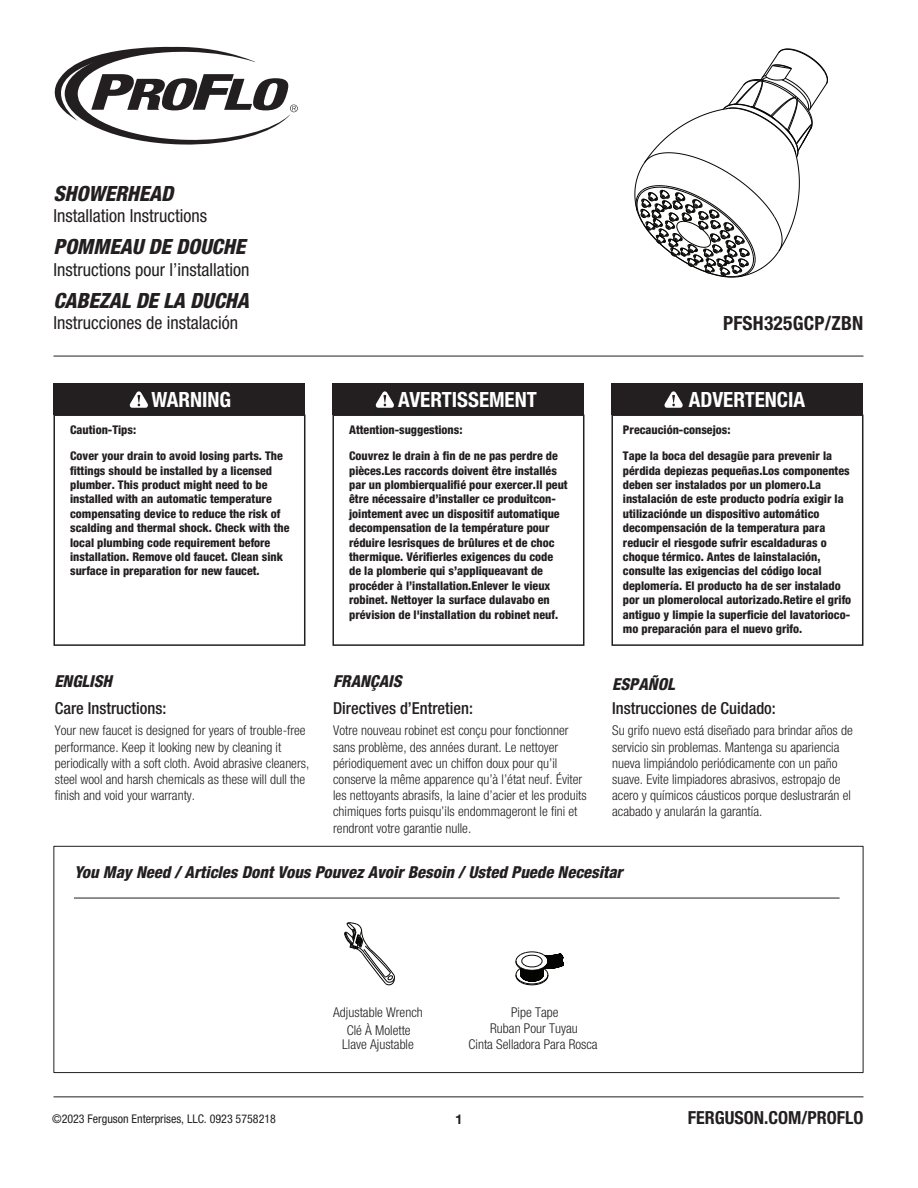
<style>
.page{position:relative;width:918px;height:1188px;background:#fff}
.page>*{position:absolute;margin:0;border:0;box-sizing:border-box;transform-origin:0 0}
.t1{font:italic 800 condensed 21px "Helvetica Neue LT Std";letter-spacing:-.005em;color:#231f20}
.t2{font:700 condensed 21px "Helvetica Neue LT Std";color:#fff}
.t3{font:700 condensed 19.5px "Helvetica Neue LT Std";letter-spacing:.01em;color:#231f20}
.t4{font:condensed 18px "Helvetica Neue LT Std";color:#231f20}
.t5{font:700 condensed 18px "Helvetica Neue LT Std";color:#231f20}
.t6{font:italic 800 condensed 16.5px "Helvetica Neue LT Std";color:#231f20}
.t7{font:500 condensed 16.5px "Helvetica Neue";color:#231f20}
.t8{font:300 condensed 13.5px/16.2px "Helvetica Neue LT Std";color:#231f20}
.t9{font:300 condensed 13.5px "Helvetica Neue LT Pro";color:#231f20}
.t10{font:700 13.5px "Helvetica Neue LT Std";color:#231f20}
.t11{font:800 condensed 12px/14.4px "Helvetica Neue LT Std";color:#231f20}
.t12{font:condensed 12px "Helvetica Neue LT Std";color:#231f20}
</style>
<div class="page">
<hr style="left:53px;top:1096px;width:810px;height:1px;background:#231f20">
<svg style="left:55px;top:47px;width:243px;height:98px"></svg>
<hr style="left:53px;top:356px;width:810px;height:1px;background:#231f20">
<hr style="left:74px;top:898px;width:765px;height:1px;background:#231f20">
<div style="left:53px;top:383px;width:252px;height:32px;background:#231f20"></div>
<div style="left:53px;top:414px;width:252px;height:232px;border:2px solid #231f20"></div>
<svg style="left:130px;top:391px;width:18px;height:17px"></svg>
<div style="left:332px;top:383px;width:252px;height:32px;background:#231f20"></div>
<div style="left:332px;top:414px;width:252px;height:232px;border:2px solid #231f20"></div>
<svg style="left:376px;top:391px;width:18px;height:17px"></svg>
<div style="left:611px;top:383px;width:252px;height:32px;background:#231f20"></div>
<div style="left:611px;top:414px;width:252px;height:232px;border:2px solid #231f20"></div>
<svg style="left:665px;top:391px;width:18px;height:17px"></svg>
<svg style="left:344px;top:922px;width:51px;height:63px"></svg>
<svg style="left:515px;top:951px;width:49px;height:35px"></svg>
<div style="left:53px;top:846px;width:810px;height:227px;border:1px solid #231f20"></div>
<svg style="left:634px;top:48px;width:194px;height:230px"></svg>
<h1 class="t1" style="left:53px;top:180px;width:121px">SHOWERHEAD</h1>
<h3 class="t4" style="left:53px;top:205px;width:155px">Installation Instructions</h3>
<h1 class="t1" style="left:53px;top:234px;width:193px">POMMEAU DE DOUCHE</h1>
<h3 class="t4" style="left:53px;top:259px;width:198px">Instructions pour l’installation</h3>
<h1 class="t1" style="left:53px;top:287px;width:197px">CABEZAL DE LA DUCHA</h1>
<h3 class="t4" style="left:53px;top:313px;width:186px">Instrucciones de instalación</h3>
<h2 class="t3" style="left:723px;top:311px;width:142px">PFSH325GCP/ZBN</h2>
<h1 class="t2" style="left:151px;top:387px;width:81px">WARNING</h1>
<h1 class="t2" style="left:398px;top:386px;width:140px">AVERTISSEMENT</h1>
<h1 class="t2" style="left:689px;top:386px;width:118px">ADVERTENCIA</h1>
<p class="t11" style="left:70px;top:422px;width:68px">Caution-Tips:</p>
<p class="t11" style="left:70px;top:449px;width:221px">Cover your drain to avoid losing parts. The fittings should be installed by a licensed plumber. This product might need to be installed with an automatic temperature compensating device to reduce the risk of scalding and thermal shock. Check with the local plumbing code requirement before installation. Remove old faucet. Clean sink surface in preparation for new faucet.</p>
<p class="t11" style="left:349px;top:422px;width:115px">Attention-suggestions:</p>
<p class="t11" style="left:349px;top:449px;width:220px">Couvrez le drain à fin de ne pas perdre de pièces.Les raccords doivent être installés par un plombierqualifié pour exercer.Il peut être nécessaire d’installer ce produitcon&shy;jointement avec un dispositif automatique decompensation de la température pour réduire lesrisques de brûlures et de choc thermique. Vérifierles exigences du code de la plomberie qui s’appliqueavant de procéder à l’installation.Enlever le vieux robinet. Nettoyer la surface dulavabo en prévision de l'installation du robinet neuf.</p>
<p class="t11" style="left:623px;top:422px;width:109px">Precaución-consejos:</p>
<p class="t11" style="left:623px;top:449px;width:230px">Tape la boca del desagüe para prevenir la pérdida depiezas pequeñas.Los componentes deben ser instalados por un plomero.La instalación de este producto podría exigir la utilizaciónde un dispositivo automático decompensación de la temperatura para reducir el riesgode sufrir escaldaduras o choque térmico. Antes de lainstalación, consulte las exigencias del código local deplomería. El producto ha de ser instalado por un plomerolocal autorizado.Retire el grifo antiguo y limpie la superficie del lavatorioco&shy;mo preparación para el nuevo grifo.</p>
<h3 class="t6" style="left:54px;top:671px;width:59px">ENGLISH</h3>
<h3 class="t6" style="left:333px;top:671px;width:70px">FRANÇAIS</h3>
<h3 class="t6" style="left:612px;top:674px;width:64px">ESPAÑOL</h3>
<p class="t8" style="left:55px;top:722px;width:256px">Your new faucet is designed for years of trouble-free performance. Keep it looking new by cleaning it periodically with a soft cloth. Avoid abrasive cleaners, steel wool and harsh chemicals as these will dull the finish and void your warranty.</p>
<p class="t9" style="left:333px;top:723px;width:237px">Votre nouveau robinet est conçu pour fonctionner</p>
<h3 class="t7" style="left:55px;top:699px;width:113px">Care Instructions:</h3>
<h3 class="t7" style="left:333px;top:699px;width:141px">Directives d’Entretien:</h3>
<h3 class="t7" style="left:612px;top:699px;width:165px">Instrucciones de Cuidado:</h3>
<p class="t9" style="left:612px;top:723px;width:242px">Su grifo nuevo está diseñado para brindar años de</p>
<p class="t8" style="left:612px;top:739px;width:240px">servicio sin problemas. Mantenga su apariencia nueva limpiándolo periódicamente con un paño suave. Evite limpiadores abrasivos, estropajo de acero y químicos cáusticos porque deslustrarán el acabado y anularán la garantía.</p>
<p class="t8" style="left:333px;top:739px;width:255px">sans problème, des années durant. Le nettoyer périodiquement avec un chiffon doux pour qu’il conserve la même apparence qu’à l’état neuf. Éviter les nettoyants abrasifs, la laine d’acier et les produits chimiques forts puisqu’ils endommageront le fini et rendront votre garantie nulle.</p>
<h3 class="t6" style="left:74px;top:862px;width:550px">You May Need / Articles Dont Vous Pouvez Avoir Besoin / Usted Puede Necesitar</h3>
<p class="t12" style="left:52px;top:1112px;width:225px">©2023 Ferguson Enterprises, LLC. 0923 5758218</p>
<p class="t8" style="left:333px;top:1002px;width:91px;line-height:18.6px;text-align:center">Adjustable Wrench<br>Clé À Molette</p>
<p class="t8" style="left:342px;top:1036px;width:73px">Llave Ajustable</p>
<p class="t8" style="left:469px;top:1004px;width:131px;text-align:center">Pipe Tape<br>Ruban Pour Tuyau<br>Cinta Selladora Para Rosca</p>
<p class="t10" style="left:455px;top:1111px;width:9px">1</p>
<h3 class="t5" style="left:688px;top:1107px;width:177px">FERGUSON.COM/PROFLO</h3>
</div>
